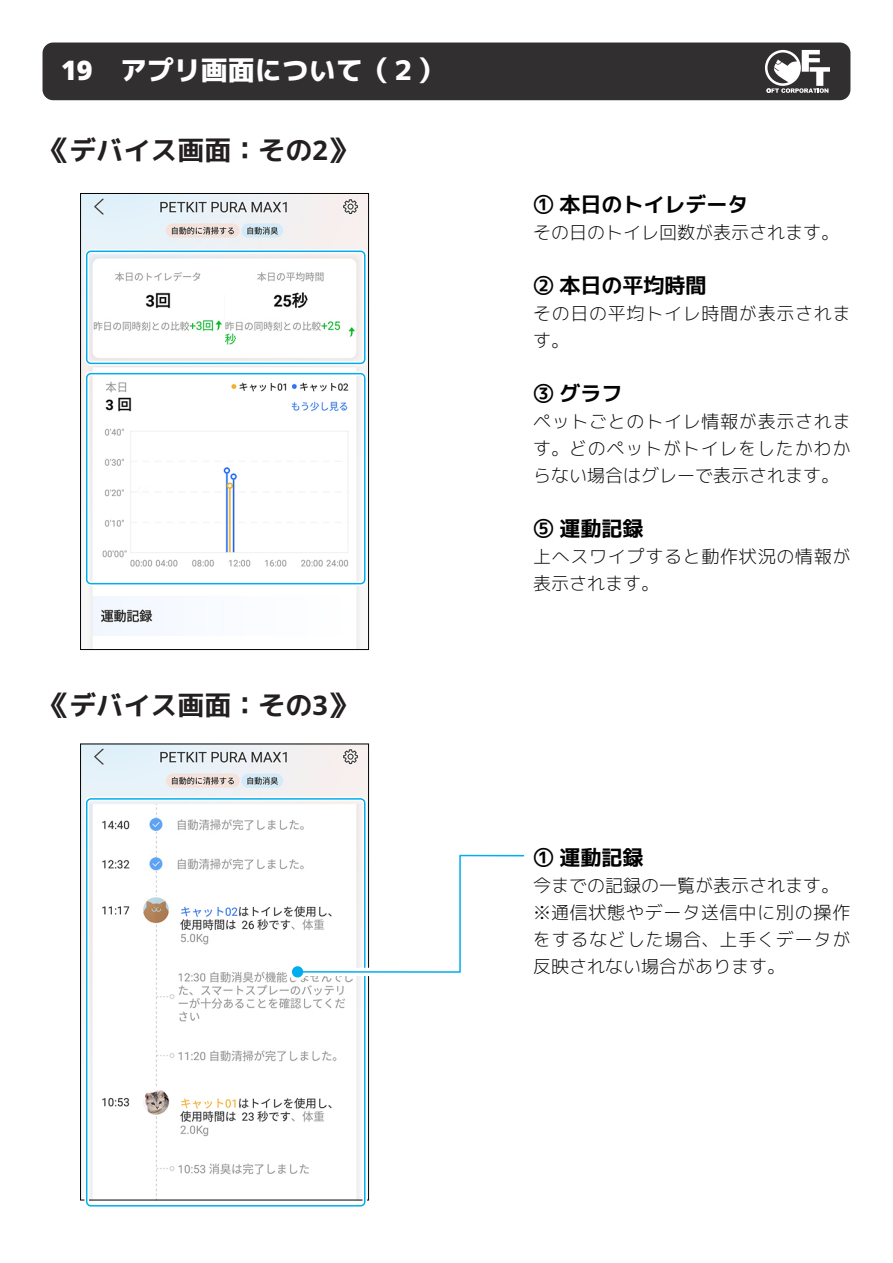
<style>
.page{position:relative;width:893px;height:1263px;background:#fff}
.page>*{position:absolute;margin:0;border:0;box-sizing:border-box;transform-origin:0 0}
.t1{font:700 27px "Koruri";color:#231f20}
.t2{font:800 27px "Koruri";color:#fff}
.t3{font:700 21px "Koruri";color:#030303}
.t4{font:300 18px/27px "Koruri";letter-spacing:.04em;color:#030303}
.t5{font:300 18px "Koruri";color:#030303}
</style>
<div class="page">
<img style="left:82px;top:195px;width:285px;height:453px">
<div style="left:80px;top:193px;width:289px;height:457px;border:1px solid #030303"></div>
<img style="left:82px;top:746px;width:285px;height:452px">
<div style="left:80px;top:744px;width:289px;height:456px;border:1px solid #030303"></div>
<div style="left:43px;top:43px;width:807px;height:57px;background:#312f30;border-radius:11px"></div>
<svg style="left:765px;top:50px;width:65px;height:43px"></svg>
<div style="left:84px;top:249px;width:283px;height:117px;border:4px solid #fff;border-radius:4px"></div>
<div style="left:86px;top:251px;width:279px;height:113px;border:2px solid #00aeef;border-radius:4px"></div>
<div style="left:84px;top:371px;width:283px;height:215px;border:4px solid #fff;border-radius:4px"></div>
<div style="left:86px;top:373px;width:279px;height:211px;border:2px solid #00aeef;border-radius:4px"></div>
<div style="left:84px;top:797px;width:283px;height:411px;border:4px solid #fff;border-radius:4px"></div>
<div style="left:86px;top:798px;width:279px;height:408px;border:2px solid #00aeef;border-radius:4px"></div>
<svg style="left:289px;top:851px;width:236px;height:130px"></svg>
<div style="left:292px;top:966px;width:11px;height:11px;background:#00aeef;border-radius:50%"></div>
<h1 class="t2" style="left:61px;top:49px;width:384px">19　アプリ画面について（２）</h1>
<h1 class="t1" style="left:43px;top:131px;width:314px">《デバイス画面：その2》</h1>
<h1 class="t1" style="left:43px;top:686px;width:314px">《デバイス画面：その3》</h1>
<p class="t3" style="left:533px;top:189px;width:217px">① 本日のトイレデータ</p>
<p class="t5" style="left:533px;top:219px;width:308px">その日のトイレ回数が表示されます。</p>
<p class="t3" style="left:533px;top:270px;width:175px">② 本日の平均時間</p>
<p class="t4" style="left:533px;top:299px;width:319px">その日の平均トイレ時間が表示されます。</p>
<p class="t3" style="left:533px;top:378px;width:91px">③ グラフ</p>
<p class="t4" style="left:533px;top:407px;width:319px;text-align:justify">ペットごとのトイレ情報が表示されます。どのペットがトイレをしたかわからない場合はグレーで表示されます。</p>
<p class="t3" style="left:533px;top:513px;width:112px">⑤ 運動記録</p>
<p class="t4" style="left:533px;top:542px;width:319px">上へスワイプすると動作状況の情報が表示されます。</p>
<p class="t3" style="left:533px;top:842px;width:112px">① 運動記録</p>
<p class="t4" style="left:533px;top:872px;width:319px">今までの記録の一覧が表示されます。※通信状態やデータ送信中に別の操作をするなどした場合、上手くデータが反映されない場合があります。</p>
</div>
